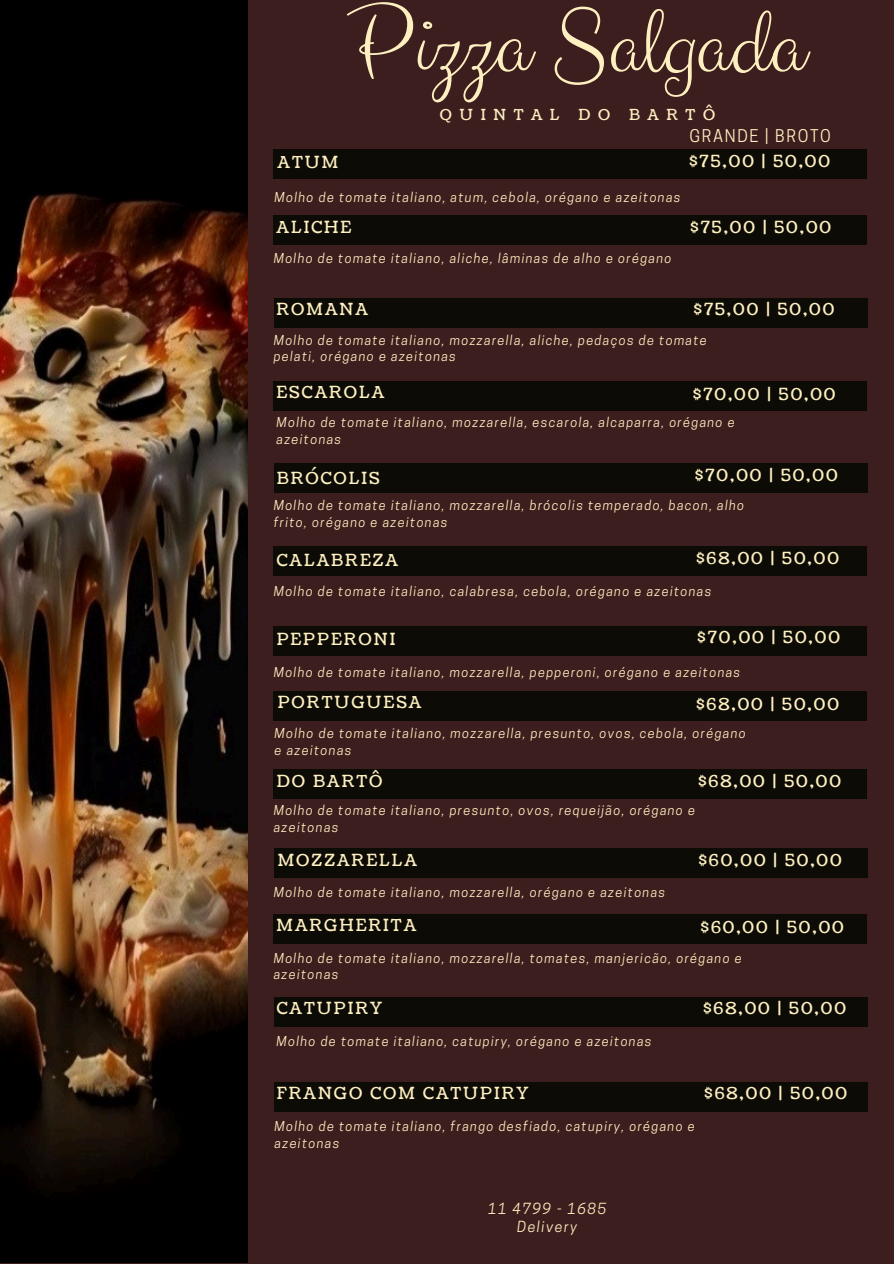
<style>
.page{position:relative;width:894px;height:1264px;background:#fff}
.page>*{position:absolute;margin:0;border:0;box-sizing:border-box;transform-origin:0 0}
.t1{font:96.9px "Clicker Script";color:#fdefc0}
.t2{font:16.65px "Coustard";letter-spacing:.12em;color:#fdefc0}
.t3{font:16.5px "Cooper Hewitt";letter-spacing:.1em;color:#fdefc0}
.t4{font:15.15px "Coustard";letter-spacing:.5em;color:#fdefc0}
.t5{font:italic 14.4px/18px "Cooper Hewitt";letter-spacing:.1em;color:#fdefc0;text-align:center}
.t6{font:italic 12.9px/16.8px "Cooper Hewitt";letter-spacing:.1em;color:#fdefc0}
</style>
<div class="page">
<div style="left:0;top:0;width:893px;height:1263px;background:#3d1e1e"></div>
<div style="left:274px;top:149px;width:592px;height:29px;background:#0d0b05"></div>
<div style="left:274px;top:215px;width:592px;height:29px;background:#0d0b05"></div>
<div style="left:274px;top:381px;width:592px;height:29px;background:#0d0b05"></div>
<div style="left:274px;top:547px;width:592px;height:29px;background:#0d0b05"></div>
<div style="left:274px;top:626px;width:592px;height:29px;background:#0d0b05"></div>
<div style="left:274px;top:691px;width:592px;height:29px;background:#0d0b05"></div>
<div style="left:274px;top:769px;width:592px;height:29px;background:#0d0b05"></div>
<div style="left:274px;top:914px;width:592px;height:29px;background:#0d0b05"></div>
<div style="left:274px;top:463px;width:593px;height:30px;background:#0d0b05"></div>
<div style="left:274px;top:848px;width:593px;height:30px;background:#0d0b05"></div>
<div style="left:274px;top:996px;width:593px;height:30px;background:#0d0b05"></div>
<div style="left:274px;top:298px;width:593px;height:29px;background:#0d0b05"></div>
<div style="left:274px;top:1082px;width:593px;height:29px;background:#0d0b05"></div>
<img style="left:0;top:0;width:248px;height:1262px">
<p class="t1" style="left:346px;top:-15px;width:459px">Pizza Salgada</p>
<h1 class="t3" style="left:689px;top:130px;width:143px">GRANDE | BROTO</h1>
<p class="t4" style="left:440px;top:104px;width:276px">QUINTAL DO BARTÔ</p>
<h2 class="t2" style="left:277px;top:151px;width:62px">ATUM</h2>
<h1 class="t2" style="left:689px;top:150px;width:142px">$75,00 | 50,00</h1>
<h2 class="t6" style="left:274px;top:190px;width:407px">Molho de tomate italiano, atum, cebola, orégano e azeitonas</h2>
<h2 class="t2" style="left:276px;top:216px;width:76px">ALICHE</h2>
<p class="t6" style="left:274px;top:252px;width:399px">Molho de tomate italiano, aliche, lâminas de alho e orégano</p>
<h3 class="t2" style="left:690px;top:216px;width:142px">$75,00 | 50,00</h3>
<h2 class="t2" style="left:276px;top:298px;width:93px">ROMANA</h2>
<p class="t2" style="left:693px;top:298px;width:142px">$75,00 | 50,00</p>
<h2 class="t6" style="left:274px;top:333px;width:434px">Molho de tomate italiano, mozzarella, aliche, pedaços de tomate pelati, orégano e azeitonas</h2>
<p class="t2" style="left:276px;top:381px;width:109px">ESCAROLA</p>
<h2 class="t2" style="left:693px;top:383px;width:144px">$70,00 | 50,00</h2>
<p class="t6" style="left:276px;top:415px;width:459px">Molho de tomate italiano, mozzarella, escarola, alcaparra, orégano e azeitonas</p>
<h3 class="t2" style="left:276px;top:466px;width:105px">BRÓCOLIS</h3>
<h2 class="t2" style="left:695px;top:464px;width:144px">$70,00 | 50,00</h2>
<p class="t6" style="left:274px;top:498px;width:472px">Molho de tomate italiano, mozzarella, brócolis temperado, bacon, alho frito, orégano e azeitonas</p>
<h2 class="t2" style="left:276px;top:549px;width:123px">CALABREZA</h2>
<h2 class="t2" style="left:696px;top:546px;width:144px">$68,00 | 50,00</h2>
<h3 class="t6" style="left:274px;top:584px;width:439px">Molho de tomate italiano, calabresa, cebola, orégano e azeitonas</h3>
<h3 class="t2" style="left:276px;top:627px;width:120px">PEPPERONI</h3>
<h2 class="t2" style="left:697px;top:626px;width:144px">$70,00 | 50,00</h2>
<h2 class="t6" style="left:274px;top:665px;width:468px">Molho de tomate italiano, mozzarella, pepperoni, orégano e azeitonas</h2>
<h3 class="t2" style="left:278px;top:691px;width:145px">PORTUGUESA</h3>
<h3 class="t2" style="left:696px;top:693px;width:144px">$68,00 | 50,00</h3>
<h2 class="t6" style="left:274px;top:726px;width:472px">Molho de tomate italiano, mozzarella, presunto, ovos, cebola, orégano e azeitonas</h2>
<p class="t2" style="left:276px;top:769px;width:107px">DO BARTÔ</p>
<p class="t2" style="left:698px;top:769px;width:144px">$68,00 | 50,00</p>
<p class="t6" style="left:274px;top:803px;width:423px">Molho de tomate italiano, presunto, ovos, requeijão, orégano e azeitonas</p>
<h2 class="t2" style="left:278px;top:848px;width:141px">MOZZARELLA</h2>
<h3 class="t6" style="left:274px;top:885px;width:393px">Molho de tomate italiano, mozzarella, orégano e azeitonas</h3>
<p class="t2" style="left:276px;top:914px;width:141px">MARGHERITA</p>
<h3 class="t2" style="left:698px;top:848px;width:144px">$60,00 | 50,00</h3>
<h3 class="t2" style="left:700px;top:915px;width:144px">$60,00 | 50,00</h3>
<h3 class="t6" style="left:274px;top:950px;width:469px">Molho de tomate italiano, mozzarella, tomates, manjericão, orégano e azeitonas</h3>
<h2 class="t2" style="left:276px;top:996px;width:107px">CATUPIRY</h2>
<h2 class="t6" style="left:276px;top:1034px;width:376px">Molho de tomate italiano, catupiry, orégano e azeitonas</h2>
<p class="t2" style="left:703px;top:996px;width:144px">$68,00 | 50,00</p>
<p class="t2" style="left:276px;top:1082px;width:253px">FRANGO COM CATUPIRY</p>
<h3 class="t6" style="left:274px;top:1119px;width:421px">Molho de tomate italiano, frango desfiado, catupiry, orégano e azeitonas</h3>
<p class="t2" style="left:704px;top:1081px;width:144px">$68,00 | 50,00</p>
<h3 class="t5" style="left:488px;top:1201px;width:120px">11 4799 - 1685<br>Delivery</h3>
</div>
